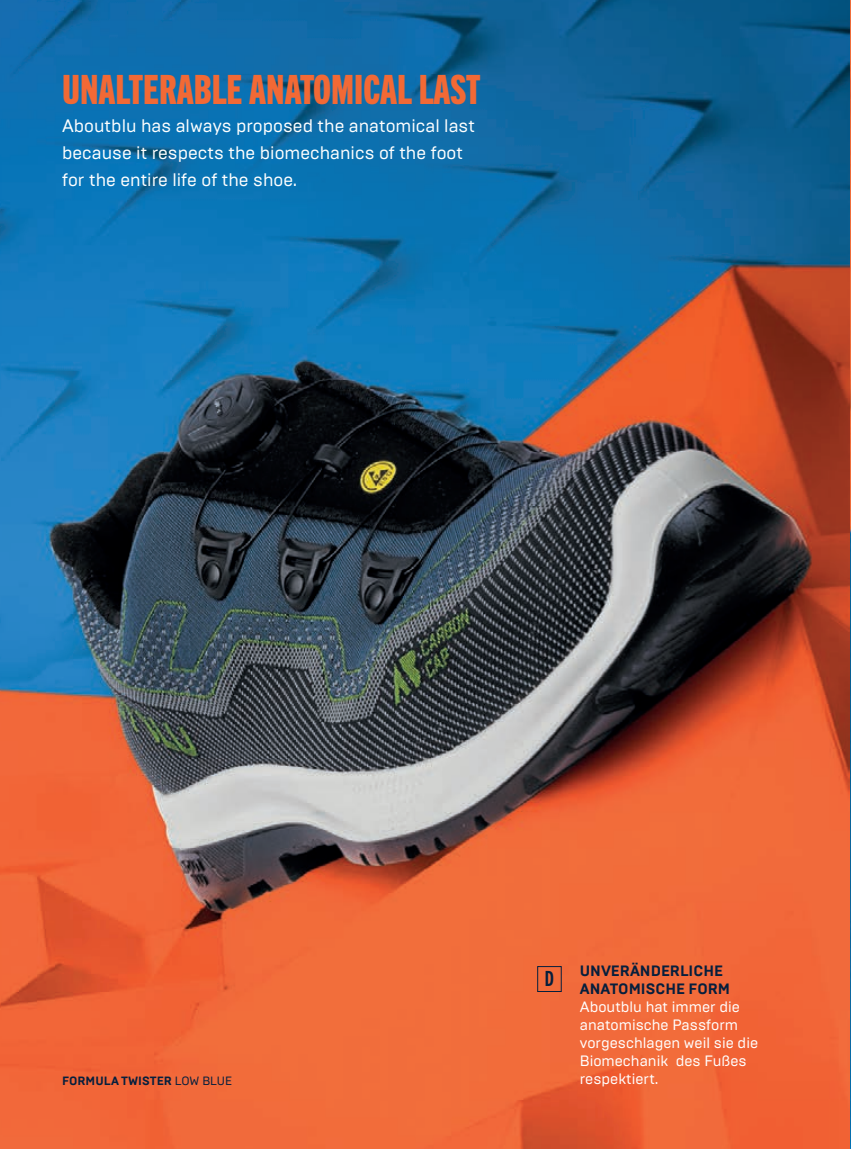
<style>
.page{position:relative;width:851px;height:1149px;background:#fff}
.page>*{position:absolute;margin:0;border:0;box-sizing:border-box;transform-origin:0 0}
.t1{font:40.5px "Trade Gothic Next LT Pro Hv Cm";color:#f26935}
.t2{font:21px "Trade Gothic Next LT Pro Bd Cm";color:#061f3d}
.t3{font:18px/27px "Brutal Type";color:#fff}
.t4{font:15px/18px "Brutal Type";color:#fff}
.t5{font:700 15px/18px "Brutal Type";color:#061f3d}
.t6{font:700 12px "Brutal Type";color:#061f3d}
.s1{font-weight:400}
</style>
<div class="page">
<img style="left:0;top:0;width:850px;height:1149px">
<div style="left:537px;top:966px;width:24px;height:26px;border:1px solid #061f3d"></div>
<h1 class="t1" style="left:62px;top:62px;width:419px">UNALTERABLE ANATOMICAL LAST</h1>
<p class="t3" style="left:62px;top:112px;width:414px">Aboutblu has always proposed the anatomical last because it respects the biomechanics of the foot for the entire life of the shoe.</p>
<p class="t2" style="left:544px;top:964px;width:11px">D</p>
<p class="t5" style="left:579px;top:962px;width:152px">UNVERÄNDERLICHE<br>ANATOMISCHE FORM</p>
<p class="t4" style="left:579px;top:998px;width:180px">Aboutblu hat immer die anatomische Passform vorgeschlagen weil sie die<br>Biomechanik des Fußes</p>
<p class="t6" style="left:62px;top:1074px;width:171px">FORMULA TWISTER <span class="s1">LOW BLUE</span></p>
<p class="t4" style="left:579px;top:1070px;width:80px">respektiert.</p>
</div>
